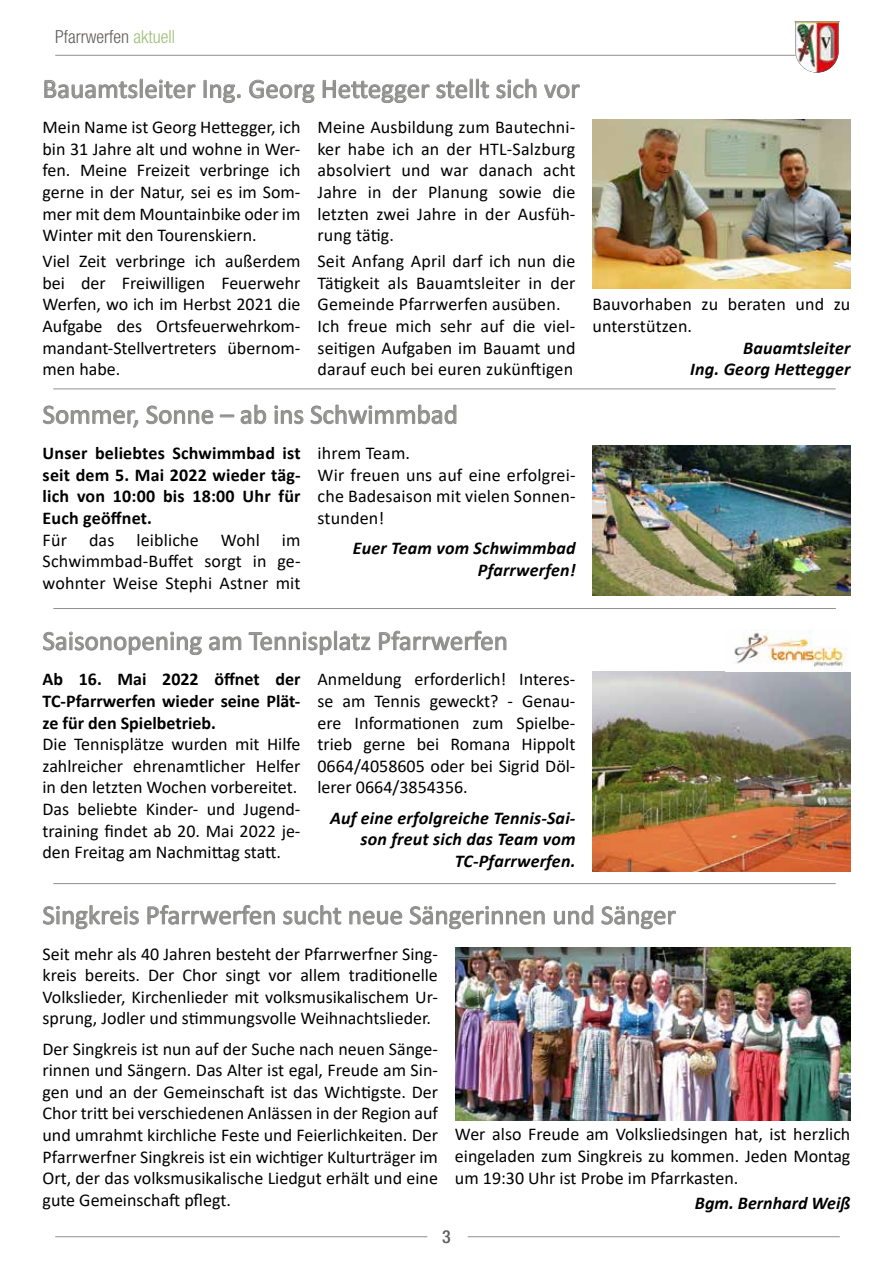
<style>
.page{position:relative;width:893px;height:1263px;background:#fff}
.page>*{position:absolute;margin:0;border:0;box-sizing:border-box;transform-origin:0 0}
.t1{font:27px "Calibri";color:#8f8f8d}
.t2{font:18px/21.6px "Calibri";color:#000;text-align:justify}
.t3{font:700 18px/21.6px "Calibri";color:#000;text-align:justify}
.t4{font:italic 700 18px/21.6px "Calibri";letter-spacing:.01em;color:#000;text-align:right}
.t5{font:300 condensed 18px "Helvetica Neue LT Std";color:#5f5d5a}
.t6{font:500 condensed 18px "Helvetica Neue LT Std";color:#5f5d5a}
.s1{color:#9dbf74}
</style>
<div class="page">
<hr style="left:55px;top:1236px;width:372px;height:1px;background:#8f8f8d">
<hr style="left:468px;top:1236px;width:372px;height:1px;background:#8f8f8d">
<hr style="left:55px;top:55px;width:762px;height:1px;background:#8f8f8d">
<img style="left:794px;top:21px;width:46px;height:52px">
<svg style="left:44px;top:79px;width:151px;height:19px"></svg>
<svg style="left:204px;top:80px;width:37px;height:23px"></svg>
<svg style="left:249px;top:80px;width:65px;height:23px"></svg>
<svg style="left:323px;top:80px;width:106px;height:23px"></svg>
<svg style="left:436px;top:79px;width:53px;height:19px"></svg>
<svg style="left:496px;top:79px;width:40px;height:19px"></svg>
<svg style="left:544px;top:84px;width:36px;height:15px"></svg>
<hr style="left:53px;top:388px;width:783px;height:1px;background:#8f8f8d">
<img style="left:592px;top:120px;width:258px;height:169px">
<svg style="left:43px;top:406px;width:95px;height:22px"></svg>
<svg style="left:146px;top:406px;width:67px;height:18px"></svg>
<svg style="left:220px;top:415px;width:14px;height:2px"></svg>
<svg style="left:241px;top:405px;width:25px;height:19px"></svg>
<svg style="left:275px;top:406px;width:28px;height:18px"></svg>
<svg style="left:311px;top:405px;width:145px;height:20px"></svg>
<hr style="left:53px;top:608px;width:783px;height:1px;background:#8f8f8d">
<img style="left:593px;top:446px;width:258px;height:149px">
<svg style="left:43px;top:632px;width:159px;height:23px"></svg>
<svg style="left:209px;top:636px;width:32px;height:14px"></svg>
<svg style="left:249px;top:631px;width:121px;height:24px"></svg>
<svg style="left:379px;top:631px;width:127px;height:20px"></svg>
<hr style="left:53px;top:883px;width:783px;height:1px;background:#8f8f8d">
<img style="left:592px;top:672px;width:258px;height:200px">
<img style="left:734px;top:629px;width:113px;height:43px">
<svg style="left:43px;top:905px;width:96px;height:24px"></svg>
<svg style="left:148px;top:905px;width:127px;height:20px"></svg>
<svg style="left:283px;top:905px;width:58px;height:19px"></svg>
<svg style="left:350px;top:911px;width:52px;height:13px"></svg>
<svg style="left:410px;top:906px;width:135px;height:23px"></svg>
<svg style="left:554px;top:905px;width:39px;height:19px"></svg>
<svg style="left:602px;top:906px;width:74px;height:23px"></svg>
<img style="left:455px;top:947px;width:395px;height:173px">
<p class="t5" style="left:55px;top:26px;width:121px">Pfarrwerfen <span class="s1">aktuell</span></p>
<h1 class="t1" style="left:43px;top:70px;width:539px">Bauamtsleiter Ing. Georg Hettegger stellt sich vor</h1>
<p class="t2" style="left:43px;top:116px;width:259px">Mein Name ist Georg Hettegger, ich bin 31 Jahre alt und wohne in Wer&shy;fen. Meine Freizeit verbringe ich gerne in der Natur, sei es im Som&shy;mer mit dem Mountainbike oder im Winter mit den Tourenskiern.</p>
<p class="t2" style="left:43px;top:250px;width:259px">Viel Zeit verbringe ich außerdem bei der Freiwilligen Feuerwehr Werfen, wo ich im Herbst 2021 die Aufgabe des Ortsfeuerwehrkom&shy;mandant-Stellvertreters übernom&shy;men habe.</p>
<p class="t2" style="left:317px;top:116px;width:259px">Meine Ausbildung zum Bautechni&shy;ker habe ich an der HTL-Salzburg absolviert und war danach acht Jahre in der Planung sowie die letzten zwei Jahre in der Ausfüh&shy;rung tätig.</p>
<p class="t2" style="left:317px;top:250px;width:259px;text-align:left">Seit Anfang April darf ich nun die Tätigkeit als Bauamtsleiter in der Gemeinde Pfarrwerfen ausüben.<br>Ich freue mich sehr auf die viel&shy;seitigen Aufgaben im Bauamt und darauf euch bei euren zukünftigen</p>
<h1 class="t1" style="left:43px;top:396px;width:417px">Sommer, Sonne – ab ins Schwimmbad</h1>
<p class="t3" style="left:43px;top:442px;width:260px">Unser beliebtes Schwimmbad ist seit dem 5. Mai 2022 wieder täg&shy;lich von 10:00 bis 18:00 Uhr für Euch geöffnet.</p>
<p class="t2" style="left:43px;top:528px;width:259px">Für das leibliche Wohl im Schwimmbad-Buffet sorgt in ge&shy;wohnter Weise Stephi Astner mit</p>
<p class="t2" style="left:318px;top:442px;width:259px;text-align:left">ihrem Team.<br>Wir freuen uns auf eine erfolgrei&shy;che Badesaison mit vielen Sonnen&shy;stunden!</p>
<p class="t4" style="left:353px;top:537px;width:224px">Euer Team vom Schwimmbad<br>Pfarrwerfen!</p>
<p class="t2" style="left:592px;top:293px;width:259px">Bauvorhaben zu beraten und zu unterstützen.</p>
<p class="t4" style="left:690px;top:336px;width:162px">Bauamtsleiter<br>Ing. Georg Hettegger</p>
<h1 class="t1" style="left:43px;top:622px;width:467px">Saisonopening am Tennisplatz Pfarrwerfen</h1>
<p class="t3" style="left:43px;top:668px;width:259px">Ab 16. Mai 2022 öffnet der TC-Pfarrwerfen wieder seine Plät&shy;ze für den Spielbetrieb.</p>
<p class="t2" style="left:43px;top:733px;width:259px;text-align:left">Die Tennisplätze wurden mit Hilfe zahlreicher ehrenamtlicher Helfer in den letzten Wochen vorbereitet.<br>Das beliebte Kinder- und Jugend&shy;training findet ab 20. Mai 2022 je&shy;den Freitag am Nachmittag statt.</p>
<p class="t2" style="left:317px;top:668px;width:259px">Anmeldung erforderlich! Interes&shy;se am Tennis geweckt? - Genau&shy;ere Informationen zum Spielbe&shy;trieb gerne bei Romana Hippolt 0664/4058605 oder bei Sigrid Döl&shy;lerer 0664/3854356.</p>
<p class="t4" style="left:330px;top:806px;width:247px">Auf eine erfolgreiche Tennis-Sai&shy;son freut sich das Team vom<br>TC-Pfarrwerfen.</p>
<h1 class="t1" style="left:43px;top:896px;width:635px">Singkreis Pfarrwerfen sucht neue Sängerinnen und Sänger</h1>
<p class="t2" style="left:43px;top:942px;width:397px">Seit mehr als 40 Jahren besteht der Pfarrwerfner Sing&shy;kreis bereits. Der Chor singt vor allem traditionelle Volkslieder, Kirchenlieder mit volksmusikalischem Ur&shy;sprung, Jodler und stimmungsvolle Weihnachtslieder.</p>
<p class="t2" style="left:43px;top:1037px;width:397px">Der Singkreis ist nun auf der Suche nach neuen Sänge&shy;rinnen und Sängern. Das Alter ist egal, Freude am Sin&shy;gen und an der Gemeinschaft ist das Wichtigste. Der Chor tritt bei verschiedenen Anlässen in der Region auf und umrahmt kirchliche Feste und Feierlichkeiten. Der Pfarrwerfner Singkreis ist ein wichtiger Kulturträger im Ort, der das volksmusikalische Liedgut erhält und eine gute Gemeinschaft pflegt.</p>
<p class="t2" style="left:455px;top:1123px;width:397px">Wer also Freude am Volksliedsingen hat, ist herzlich eingeladen zum Singkreis zu kommen. Jeden Montag um 19:30 Uhr ist Probe im Pfarrkasten.</p>
<p class="t4" style="left:695px;top:1192px;width:157px">Bgm. Bernhard Weiß</p>
<p class="t6" style="left:442px;top:1226px;width:10px">3</p>
</div>
